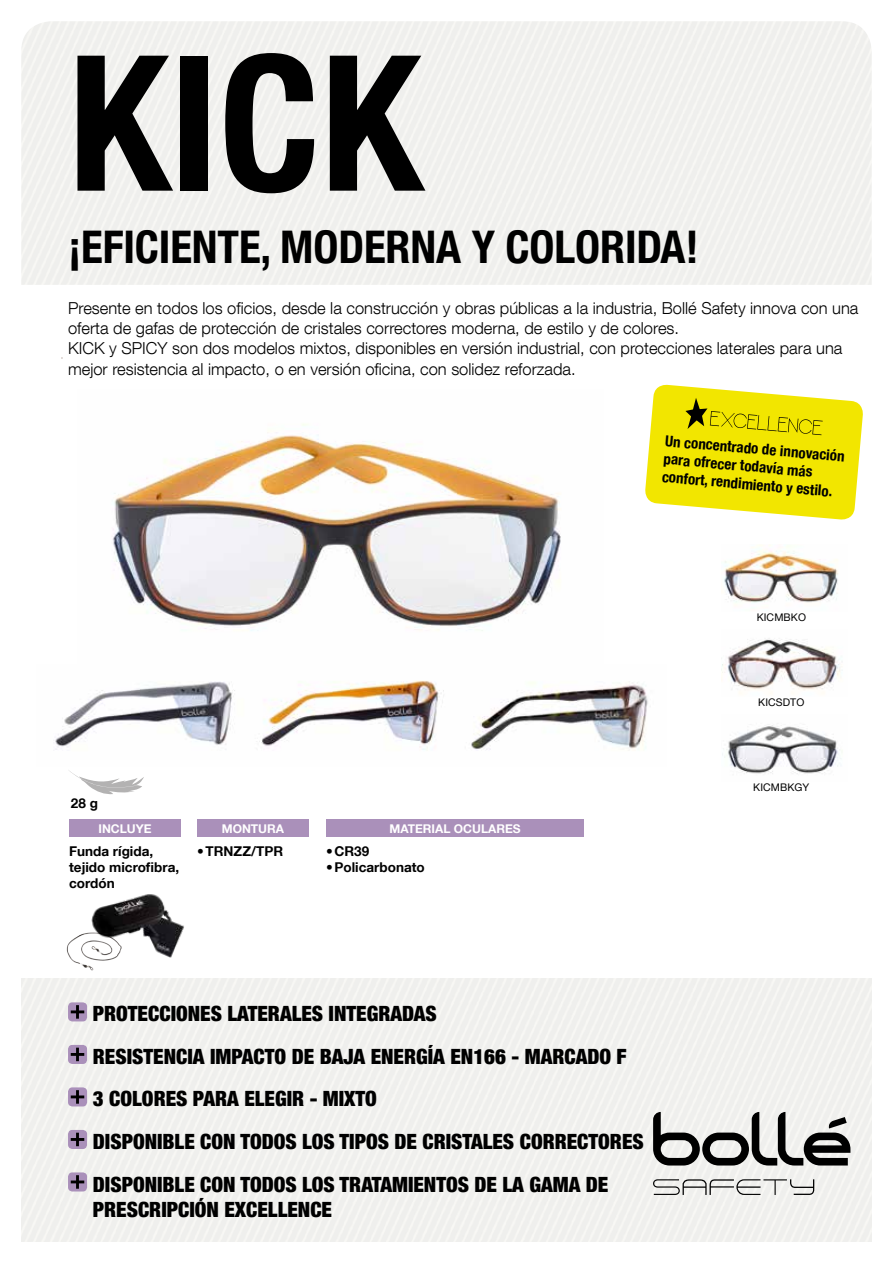
<style>
.page{position:relative;width:893px;height:1263px;background:#fff}
.page>*{position:absolute;margin:0;border:0;box-sizing:border-box;transform-origin:0 0}
.t1{font:700 condensed 189px "Helvetica Neue LT Com";color:#000}
.t2{font:700 condensed 45px "Helvetica Neue LT Com";letter-spacing:-.005em;color:#000}
.t3{font:900 condensed 21px/42.5px "Helvetica Neue LT Com";color:#000}
.t4{font:300 16.5px/19.8px "Helvetica Neue LT Com";color:#000}
.t5{font:700 condensed 15px/18px "Helvetica Neue LT Com";color:#000}
.t6{font:700 13.5px/16.2px "Helvetica Neue LT Com";color:#000}
.t7{font:700 12px "Helvetica Neue LT Com";color:#fff}
.t8{font:10.5px "Helvetica Neue LT Com";letter-spacing:.01em;color:#000}
.s1{font-weight:100;font-stretch:condensed}
</style>
<div class="page">
<svg style="left:70px;top:771px;width:74px;height:23px"></svg>
<div style="left:69px;top:819px;width:111px;height:18px;background:#aa90ba"></div>
<div style="left:197px;top:819px;width:111px;height:18px;background:#aa90ba"></div>
<div style="left:326px;top:819px;width:258px;height:18px;background:#aa90ba"></div>
<svg style="left:653px;top:1112px;width:197px;height:53px"></svg>
<svg style="left:653px;top:1179px;width:161px;height:16px"></svg>
<svg style="left:645px;top:384px;width:218px;height:136px"></svg>
<img style="left:55px;top:680px;width:593px;height:71px">
<img style="left:112px;top:424px;width:449px;height:207px">
<img style="left:722px;top:725px;width:119px;height:49px">
<img style="left:721px;top:638px;width:119px;height:52px">
<img style="left:724px;top:545px;width:114px;height:58px">
<img style="left:67px;top:932px;width:26px;height:38px">
<div style="left:68px;top:1002px;width:19px;height:19px;background:#aa90ba;border-radius:4px"></div>
<svg style="left:71px;top:1005px;width:13px;height:14px"></svg>
<div style="left:68px;top:1045px;width:19px;height:19px;background:#aa90ba;border-radius:4px"></div>
<svg style="left:71px;top:1048px;width:13px;height:13px"></svg>
<div style="left:68px;top:1087px;width:19px;height:19px;background:#aa90ba;border-radius:4px"></div>
<svg style="left:71px;top:1090px;width:13px;height:14px"></svg>
<div style="left:68px;top:1130px;width:19px;height:19px;background:#aa90ba;border-radius:4px"></div>
<svg style="left:71px;top:1133px;width:13px;height:13px"></svg>
<div style="left:68px;top:1172px;width:19px;height:19px;background:#aa90ba;border-radius:4px"></div>
<svg style="left:71px;top:1175px;width:13px;height:14px"></svg>
<img style="left:88px;top:894px;width:96px;height:64px">
<h1 class="t1" style="left:68px;top:10px;width:355px">KICK</h1>
<h2 class="t2" style="left:68px;top:220px;width:632px">¡EFICIENTE, MODERNA Y COLORIDA!</h2>
<p class="t4" style="left:68px;top:298px;width:792px">Presente en todos los oficios, desde la construcción y obras públicas a la industria, Bollé Safety innova con una oferta de gafas de protección de cristales correctores moderna, de estilo y de colores.<br>KICK y SPICY son dos modelos mixtos, disponibles en versión industrial, con protecciones laterales para una</p>
<p class="t4" style="left:68px;top:359px;width:509px">mejor resistencia al impacto, o en versión oficina, con solidez reforzada.</p>
<p class="t5" style="left:666px;top:432px;width:182px;rotate:5deg">Un concentrado de innovación para ofrecer todavía más confort, rendimiento y estilo.</p>
<p class="t8" style="left:757px;top:611px;width:51px">KICMBKO</p>
<p class="t8" style="left:758px;top:696px;width:48px">KICSDTO</p>
<p class="t6" style="left:71px;top:795px;width:29px">28 g</p>
<p class="t7" style="left:98px;top:821px;width:55px">INCLUYE</p>
<p class="t7" style="left:222px;top:821px;width:64px">MONTURA</p>
<p class="t7" style="left:390px;top:821px;width:133px">MATERIAL OCULARES</p>
<p class="t6" style="left:326px;top:842px;width:45px"><span class="s1">•</span>CR39</p>
<p class="t6" style="left:326px;top:859px;width:100px"><span class="s1">•</span>Policarbonato</p>
<p class="t6" style="left:69px;top:842px;width:111px">Funda rígida, tejido microfibra, cordón</p>
<p class="t6" style="left:197px;top:842px;width:88px"><span class="s1">•</span>TRNZZ/TPR</p>
<p class="t3" style="left:93px;top:993px;width:552px">PROTECCIONES LATERALES INTEGRADAS<br>RESISTENCIA IMPACTO DE BAJA ENERGÍA EN166 - MARCADO F<br>3 COLORES PARA ELEGIR - MIXTO<br>DISPONIBLE CON TODOS LOS TIPOS DE CRISTALES CORRECTORES DISPONIBLE CON TODOS LOS TRATAMIENTOS DE LA GAMA DE</p>
<p class="t3" style="left:93px;top:1188px;width:241px">PRESCRIPCIÓN EXCELLENCE</p>
<p class="t8" style="left:753px;top:781px;width:58px">KICMBKGY</p>
</div>
